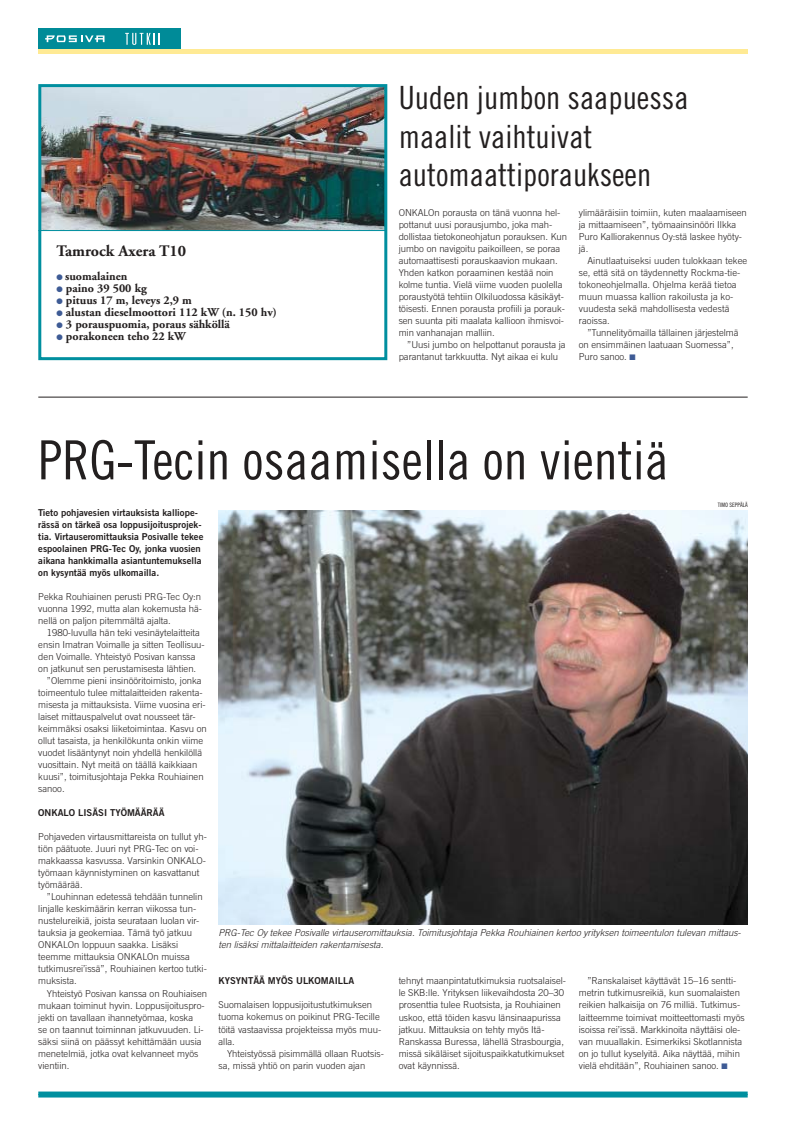
<style>
.page{position:relative;width:786px;height:1126px;background:#fff}
.page>*{position:absolute;margin:0;border:0;box-sizing:border-box;transform-origin:0 0}
.t1{font:54px "Trade Gothic Cond Eighteen";color:#231f1f}
.t2{font:32px/38.4px "Trade Gothic Cond Eighteen";color:#231f1f}
.t3{font:700 16px "Adobe Garamond";color:#231f1f}
.t4{font:700 12px "Adobe Garamond";color:#231f1f}
.t5{font:300 9.5px/12px "Trade Gothic";color:#231f1f}
.t6{font:9.5px/12px "Trade Gothic Bold Two";color:#231f1f}
.t7{font:italic 300 9.5px/12px "Trade Gothic";color:#231f1f}
.t8{font:6px "Trade Gothic Cond Eighteen";color:#231f1f}
.s1{color:#3e5b95}
</style>
<div class="page">
<img style="left:42px;top:88px;width:341px;height:142px">
<div style="left:38px;top:84px;width:349px;height:276px;border:3px solid #008f9f"></div>
<div style="left:38px;top:28px;width:142px;height:21px;background:#008b98"></div>
<svg style="left:45px;top:35px;width:59px;height:7px"></svg>
<div style="left:38px;top:49px;width:709px;height:5px;background:#ffea94"></div>
<svg style="left:125px;top:33px;width:35px;height:12px"></svg>
<div style="left:38px;top:1091px;width:709px;height:6px;background:#008f9f"></div>
<hr style="left:38px;top:397px;width:709px;height:1px;background:#231f1f">
<img style="left:218px;top:510px;width:529px;height:414px">
<hr style="left:38px;top:230px;width:348px;height:1px;background:#008f9f">
<h3 class="t3" style="left:56px;top:245px;width:131px">Tamrock Axera T10</h3>
<p class="t4" style="left:56px;top:272px;width:72px"><span class="s1">●</span> suomalainen</p>
<p class="t4" style="left:56px;top:284px;width:92px"><span class="s1">●</span> paino 39 500 kg</p>
<p class="t4" style="left:56px;top:296px;width:137px"><span class="s1">●</span> pituus 17 m, leveys 2,9 m</p>
<p class="t4" style="left:56px;top:308px;width:222px"><span class="s1">●</span> alustan dieselmoottori 112 kW (n. 150 hv)</p>
<p class="t4" style="left:56px;top:320px;width:175px"><span class="s1">●</span> 3 porauspuomia, poraus sähköllä</p>
<p class="t4" style="left:56px;top:332px;width:131px"><span class="s1">●</span> porakoneen teho 22 kW</p>
<h2 class="t2" style="left:398px;top:81px;width:291px">Uuden jumbon saapuessa maalit vaihtuivat automaattiporaukseen</h2>
<p class="t5" style="left:398px;top:208px;width:170px">ONKALOn porausta on tänä vuonna hel&shy;pottanut uusi porausjumbo, joka mah&shy;dollistaa tietokoneohjatun porauksen. Kun jumbo on navigoitu paikoilleen, se poraa automaattisesti porauskaavion mukaan.<br>Yhden katkon poraaminen kestää noin kolme tuntia. Vielä viime vuoden puolella poraustyötä tehtiin Olkiluodossa käsikäyt&shy;töisesti. Ennen porausta profiili ja porauk&shy;sen suunta piti maalata kallioon ihmisvoi&shy;min vanhanajan malliin.</p>
<p class="t5" style="left:398px;top:340px;width:168px;text-indent:9px">”Uusi jumbo on helpottanut porausta ja parantanut tarkkuutta. Nyt aikaa ei kulu</p>
<p class="t5" style="left:578px;top:208px;width:169px">ylimääräisiin toimiin, kuten maalaamiseen ja mittaamiseen”, työmaainsinööri Ilkka Puro Kalliorakennus Oy:stä laskee hyöty&shy;jä.</p>
<p class="t5" style="left:578px;top:256px;width:170px;text-indent:9px">Ainutlaatuiseksi uuden tulokkaan tekee se, että sitä on täydennetty Rockma-tie&shy;tokoneohjelmalla. Ohjelma kerää tietoa muun muassa kallion rakoilusta ja ko&shy;vuudesta sekä mahdollisesta vedestä raoissa.</p>
<p class="t5" style="left:578px;top:328px;width:161px;text-indent:9px">”Tunnelityömailla tällainen järjestelmä on ensimmäinen laatuaan Suomessa”,<br>Puro sanoo. <span class="s1">■</span></p>
<h1 class="t1" style="left:38px;top:440px;width:631px">PRG-Tecin osaamisella on vientiä</h1>
<p class="t6" style="left:38px;top:508px;width:166px">Tieto pohjavesien virtauksista kalliope&shy;rässä on tärkeä osa loppusijoitusprojek&shy;tia. Virtauseromittauksia Posivalle tekee espoolainen PRG-Tec Oy, jonka vuosien aikana hankkimalla asiantuntemuksella on kysyntää myös ulkomailla.</p>
<p class="t5" style="left:38px;top:592px;width:165px;text-align:justify">Pekka Rouhiainen perusti PRG-Tec Oy:n vuonna 1992, mutta alan kokemusta hä&shy;nellä on paljon pitemmältä ajalta.</p>
<p class="t5" style="left:47px;top:628px;width:155px">1980-luvulla hän teki vesinäytelaitteita</p>
<p class="t5" style="left:38px;top:640px;width:168px">ensin Imatran Voimalle ja sitten Teollisuu-</p>
<p class="t5" style="left:38px;top:652px;width:159px">den Voimalle. Yhteistyö Posivan kanssa</p>
<p class="t5" style="left:38px;top:664px;width:159px">on jatkunut sen perustamisesta lähtien.</p>
<p class="t5" style="left:47px;top:676px;width:156px">”Olemme pieni insinööritoimisto, jonka</p>
<p class="t5" style="left:38px;top:688px;width:166px">toimeentulo tulee mittalaitteiden rakenta-</p>
<p class="t5" style="left:38px;top:700px;width:169px">misesta ja mittauksista. Viime vuosina eri-</p>
<p class="t5" style="left:38px;top:712px;width:159px">laiset mittauspalvelut ovat nousseet tär-</p>
<p class="t5" style="left:38px;top:724px;width:170px">keimmäksi osaksi liiketoimintaa. Kasvu on</p>
<p class="t5" style="left:38px;top:736px;width:166px">ollut tasaista, ja henkilökunta onkin viime</p>
<p class="t5" style="left:38px;top:748px;width:165px">vuodet lisääntynyt noin yhdellä henkilöllä</p>
<p class="t5" style="left:38px;top:760px;width:160px">vuosittain. Nyt meitä on täällä kaikkiaan</p>
<p class="t5" style="left:38px;top:772px;width:167px">kuusi”, toimitusjohtaja Pekka Rouhiainen</p>
<p class="t5" style="left:38px;top:784px;width:28px">sanoo.</p>
<p class="t6" style="left:38px;top:808px;width:128px">ONKALO LISÄSI TYÖMÄÄRÄÄ</p>
<p class="t5" style="left:38px;top:832px;width:170px">Pohjaveden virtausmittareista on tullut yh&shy;tiön päätuote. Juuri nyt PRG-Tec on voi&shy;makkaassa kasvussa. Varsinkin ONKALO&shy;työmaan käynnistyminen on kasvattanut työmäärää.</p>
<p class="t5" style="left:38px;top:892px;width:170px;text-indent:9px">”Louhinnan edetessä tehdään tunnelin linjalle keskimäärin kerran viikossa tun&shy;nustelureikiä, joista seurataan luolan vir&shy;tauksia ja geokemiaa. Tämä työ jatkuu ONKALOn loppuun saakka. Lisäksi teemme mittauksia ONKALOn muissa tutkimusrei’issä”, Rouhiainen kertoo tutki&shy;muksista.</p>
<p class="t5" style="left:38px;top:988px;width:170px;text-indent:9px">Yhteistyö Posivan kanssa on Rouhiaisen mukaan toiminut hyvin. Loppusijoituspro&shy;jekti on tavallaan ihannetyömaa, koska<br>se on taannut toiminnan jatkuvuuden. Li&shy;säksi siinä on päässyt kehittämään uusia menetelmiä, jotka ovat kelvanneet myös vientiin.</p>
<p class="t8" style="left:717px;top:503px;width:31px">TIMO SEPPÄLÄ</p>
<p class="t7" style="left:218px;top:928px;width:524px">PRG-Tec Oy tekee Posivalle virtauseromittauksia. Toimitusjohtaja Pekka Rouhiainen kertoo yrityksen toimeentulon tulevan mittaus&shy;ten lisäksi mittalaitteiden rakentamisesta.</p>
<p class="t6" style="left:218px;top:976px;width:137px">KYSYNTÄÄ MYÖS ULKOMAILLA</p>
<p class="t5" style="left:218px;top:1000px;width:164px">Suomalaisen loppusijoitustutkimuksen tuoma kokemus on poikinut PRG-Tecille töitä vastaavissa projekteissa myös muu&shy;alla.</p>
<p class="t5" style="left:218px;top:1048px;width:167px;text-indent:9px">Yhteistyössä pisimmällä ollaan Ruotsis&shy;sa, missä yhtiö on parin vuoden ajan</p>
<p class="t5" style="left:398px;top:976px;width:169px">tehnyt maanpintatutkimuksia ruotsalaisel&shy;le SKB:lle. Yrityksen liikevaihdosta 20–30 prosenttia tulee Ruotsista, ja Rouhiainen uskoo, että töiden kasvu länsinaapurissa jatkuu. Mittauksia on tehty myös Itä-Rans kassa Buressa, lähellä Strasbourgia, missä sikäläiset sijoituspaikkatutkimukset ovat käynnissä.</p>
<p class="t5" style="left:578px;top:976px;width:167px;text-indent:9px">”Ranskalaiset käyttävät 15–16 sentti&shy;metrin tutkimusreikiä, kun suomalaisten reikien halkaisija on 76 milliä. Tutkimus&shy;laitteemme toimivat moitteettomasti myös isoissa rei’issä. Markkinoita näyttäisi ole&shy;van muuallakin. Esimerkiksi Skotlannista on jo tullut kyselyitä. Aika näyttää, mihin vielä ehditään”, Rouhiainen sanoo. <span class="s1">■</span></p>
</div>
